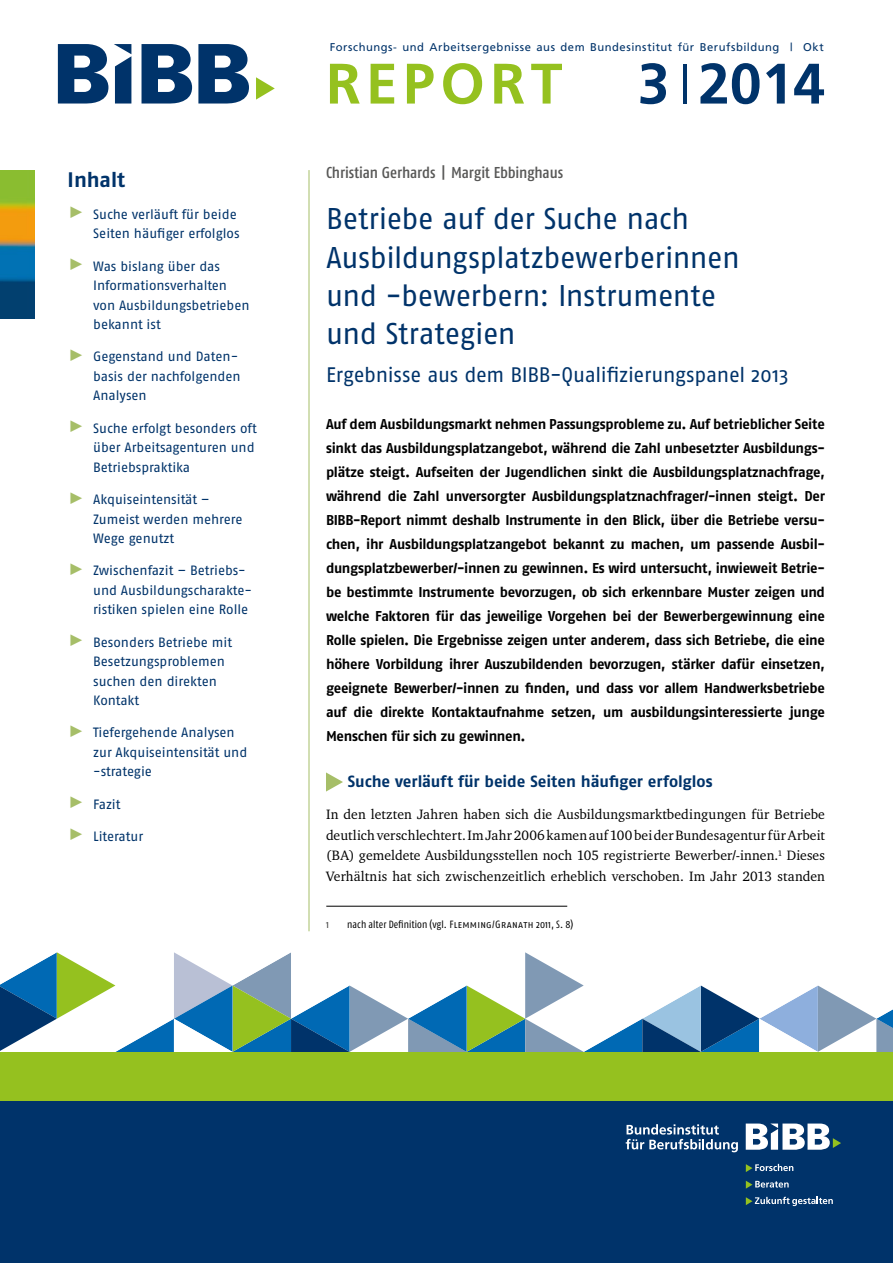
<style>
.page{position:relative;width:893px;height:1263px;background:#fff}
.page>*{position:absolute;margin:0;border:0;box-sizing:border-box;transform-origin:0 0}
.t1{font:700 57px "Frutiger";letter-spacing:.095em;color:#95c11f}
.t2{font:700 57px "Frutiger";color:#00336a}
.t3{font:30px/38.2px "Fago No";letter-spacing:-.015em;color:#00336a}
.t4{font:21px "Fago No";letter-spacing:-.015em;color:#00336a}
.t5{font:700 21px "Fago No";color:#00336a}
.t6{font:700 16.2px "Fago No";letter-spacing:-.005em;color:#00336a}
.t7{font:15.75px "Fago Co Med";letter-spacing:-.01em;color:#575756}
.t8{font:700 14.25px/24px "Fago No";letter-spacing:-.02em;color:#000;text-align:justify}
.t9{font:13.95px/20.5px "Charter ITC";letter-spacing:.01em;color:#000;text-align:justify}
.t10{font:13.5px/19.5px "Fago No";letter-spacing:-.005em;color:#00336a}
.t11{font:11.25px "Frutiger";letter-spacing:.045em;color:#00336a}
.t12{font:10.5px "Fago Co";letter-spacing:.01em;color:#000}
.t13{font:10.5px "Fago Co";color:#3c3c3b}
.s1{font-family:"The Sans Bold Expert";font-size:16.5px;color:#a6be68}
.s2{font-family:"Frutiger";font-stretch:condensed}
.s3{font-family:"Fago Co Regular Caps"}
</style>
<div class="page">
<svg style="left:0;top:894px;width:893px;height:158px"></svg>
<svg style="left:326px;top:772px;width:17px;height:19px"></svg>
<div style="left:0;top:1052px;width:893px;height:49px;background:#95c11f"></div>
<div style="left:0;top:1101px;width:893px;height:162px;background:#00336a"></div>
<svg style="left:746px;top:1123px;width:95px;height:27px"></svg>
<svg style="left:626px;top:1124px;width:112px;height:28px"></svg>
<svg style="left:746px;top:1164px;width:47px;height:8px"></svg>
<svg style="left:746px;top:1181px;width:43px;height:7px"></svg>
<svg style="left:746px;top:1197px;width:87px;height:9px"></svg>
<img style="left:0;top:170px;width:34px;height:149px">
<hr style="left:309px;top:170px;width:1px;height:761px;background:#a6be68">
<svg style="left:114px;top:44px;width:17px;height:60px"></svg>
<svg style="left:256px;top:77px;width:19px;height:23px"></svg>
<svg style="left:142px;top:44px;width:50px;height:60px"></svg>
<svg style="left:198px;top:44px;width:51px;height:60px"></svg>
<svg style="left:58px;top:44px;width:50px;height:60px"></svg>
<hr style="left:683px;top:64px;width:4px;height:40px;background:#00336a">
<hr style="left:326px;top:906px;width:241px;height:1px;background:#000">
<h3 class="t5" style="left:68px;top:167px;width:59px">Inhalt</h3>
<p class="t10" style="left:68px;top:204px;width:173px;text-align:right"><span class="s1">˘</span> Suche verläuft für beide<br>Seiten häufiger erfolglos</p>
<p class="t10" style="left:93px;top:256px;width:158px;text-indent:-26px"><span class="s1">˘</span> Was bislang über das<br>Informationsverhalten von Ausbildungsbetrieben bekannt ist</p>
<p class="t10" style="left:93px;top:347px;width:149px;text-indent:-26px"><span class="s1">˘</span> Gegenstand und Daten&shy;basis der nachfolgenden<br>Analysen</p>
<p class="t10" style="left:93px;top:418px;width:165px;text-indent:-26px"><span class="s1">˘</span> Suche erfolgt besonders oft über Arbeitsagenturen und<br>Betriebspraktika</p>
<p class="t10" style="left:93px;top:489px;width:151px;text-indent:-26px"><span class="s1">˘</span> Akquiseintensität –<br>Zumeist werden mehrere<br>Wege genutzt</p>
<p class="t10" style="left:93px;top:561px;width:161px;text-indent:-26px"><span class="s1">˘</span> Zwischenfazit – Betriebs&shy;und Ausbildungscharakte&shy;ristiken spielen eine Rolle</p>
<p class="t10" style="left:93px;top:632px;width:141px;text-indent:-26px"><span class="s1">˘</span> Besonders Betriebe mit<br>Besetzungsproblemen suchen den direkten<br>Kontakt</p>
<p class="t10" style="left:93px;top:723px;width:156px;text-indent:-26px"><span class="s1">˘</span> Tiefergehende Analysen zur Akquiseintensität und -strategie</p>
<p class="t10" style="left:68px;top:794px;width:54px"><span class="s1">˘</span> Fazit</p>
<p class="t10" style="left:68px;top:826px;width:77px"><span class="s1">˘</span> Literatur</p>
<p class="t11" style="left:330px;top:41px;width:496px">Forschungs- und Arbeitsergebnisse aus dem Bundesinstitut für Berufsbildung | Okt</p>
<h1 class="t1" style="left:326px;top:50px;width:238px">REPORT</h1>
<h1 class="t2" style="left:638px;top:50px;width:189px">3 2014</h1>
<p class="t7" style="left:326px;top:164px;width:239px">Christian Gerhards | Margit Ebbinghaus</p>
<h2 class="t3" style="left:326px;top:200px;width:415px">Betriebe auf der Suche nach<br>Ausbildungsplatzbewerberinnen und -bewerbern: Instrumente und Strategien</h2>
<h3 class="t4" style="left:326px;top:363px;width:464px">Ergebnisse aus dem BIBB-Qualifizierungspanel 2013</h3>
<p class="t8" style="left:326px;top:412px;width:500px">Auf dem Ausbildungsmarkt nehmen Passungsprobleme zu. Auf betrieblicher Seite sinkt das Ausbildungsplatzangebot, während die Zahl unbesetzter Ausbildungs&shy;plätze steigt. Aufseiten der Jugendlichen sinkt die Ausbildungsplatznachfrage, während die Zahl unversorgter Ausbildungsplatznachfrager/-innen steigt. Der BIBB-Report nimmt deshalb Instrumente in den Blick, über die Betriebe versu&shy;chen, ihr Ausbildungsplatzangebot bekannt zu machen, um passende Ausbil&shy;dungsplatzbewerber/-innen zu gewinnen. Es wird untersucht, inwieweit Betrie&shy;be bestimmte Instrumente bevorzugen, ob sich erkennbare Muster zeigen und welche Faktoren für das jeweilige Vorgehen bei der Bewerbergewinnung eine Rolle spielen. Die Ergebnisse zeigen unter anderem, dass sich Betriebe, die eine höhere Vorbildung ihrer Auszubildenden bevorzugen, stärker dafür einsetzen, geeignete Bewerber/-innen zu finden, und dass vor allem Handwerksbetriebe auf die direkte Kontaktaufnahme setzen, um ausbildungsinteressierte junge Menschen für sich zu gewinnen.</p>
<p class="t6" style="left:348px;top:772px;width:366px">Suche verläuft für beide Seiten häufiger erfolglos</p>
<p class="t9" style="left:326px;top:804px;width:500px">In den letzten Jahren haben sich die Ausbildungsmarktbedingungen für Betriebe deutlich verschlechtert. Im Jahr 2006 kamen auf 100 bei der Bundesagentur für Arbeit (BA) gemeldete Ausbildungsstellen noch 105 registrierte Bewerber<span class="s2">/</span>-innen.<sup>1</sup> Dieses Verhältnis hat sich zwischenzeitlich erheblich verschoben. Im Jahr 2013 standen</p>
<p class="t13" style="left:326px;top:918px;width:4px">1</p>
<p class="t12" style="left:347px;top:918px;width:227px">nach alter Definition (vgl. <span class="s3">Flemming/Granath</span> 2011, S. 8)</p>
</div>
